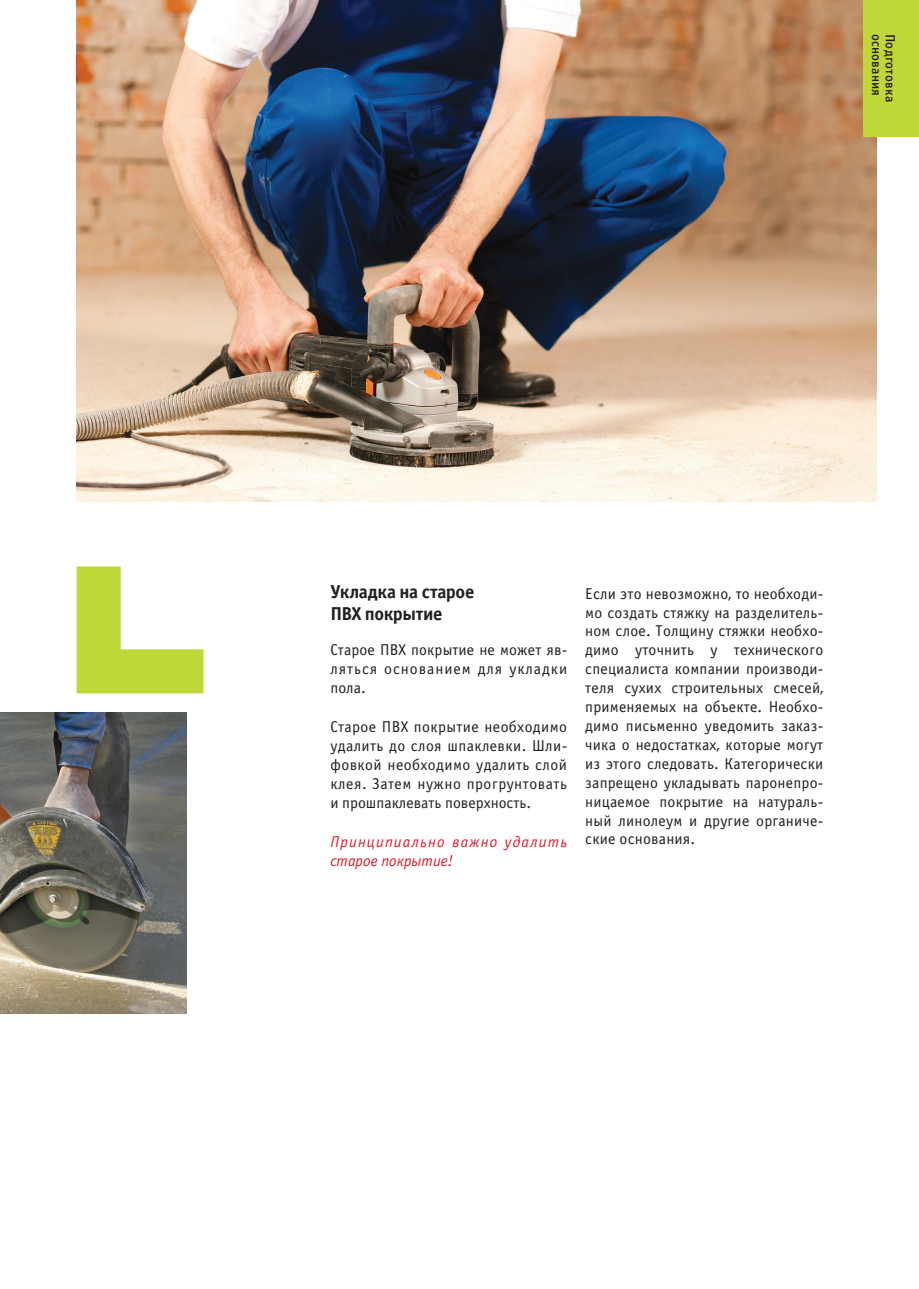
<style>
.page{position:relative;width:919px;height:1289px;background:#fff}
.page>*{position:absolute;margin:0;border:0;box-sizing:border-box;transform-origin:0 0}
.t1{font:18.75px/22.5px "Officina Sans Bold ITC";letter-spacing:-.02em;color:#231f20}
.t2{font:15.75px/18.9px "Officina Sans Book ITC";letter-spacing:.015em;color:#231f20;text-align:justify}
.t3{font:italic 15.75px/19.2px "Officina Sans Book ITC";letter-spacing:.07em;color:#db1e30}
.t4{font:13.5px "Officina Sans Medium ITC";letter-spacing:.015em;color:#231f20}
</style>
<div class="page">
<img style="left:0;top:712px;width:186px;height:301px">
<img style="left:77px;top:0;width:799px;height:502px">
<svg style="left:77px;top:566px;width:126px;height:127px"></svg>
<div style="left:863px;top:0;width:55px;height:136px;background:#c0d738"></div>
<p class="t4" style="left:884px;top:34px;width:63px;rotate:90deg">основания</p>
<p class="t4" style="left:898px;top:34px;width:69px;rotate:90deg">Подготовка</p>
<p class="t1" style="left:330px;top:580px;width:145px">Укладка на старое<br>ПВХ покрытие</p>
<p class="t2" style="left:330px;top:640px;width:238px">Старое ПВХ покрытие не может яв&shy;ляться основанием для укладки пола.</p>
<p class="t2" style="left:330px;top:717px;width:238px">Старое ПВХ покрытие необходимо удалить до слоя шпаклевки. Шли&shy;фовкой необходимо удалить слой клея. Затем нужно прогрунтовать и прошпаклевать поверхность.</p>
<p class="t3" style="left:330px;top:832px;width:238px">Принципиально важно удалить старое покрытие!</p>
<p class="t2" style="left:585px;top:584px;width:239px">Если это невозможно, то необходи&shy;мо создать стяжку на разделитель&shy;ном слое. Толщину стяжки необхо&shy;димо уточнить у технического специалиста компании производи&shy;теля сухих строительных смесей, применяемых на объекте. Необхо&shy;димо письменно уведомить заказ&shy;чика о недостатках, которые могут из этого следовать. Категорически запрещено укладывать паронепро&shy;ницаемое покрытие на натураль&shy;ный линолеум и другие органиче&shy;ские основания.</p>
</div>
